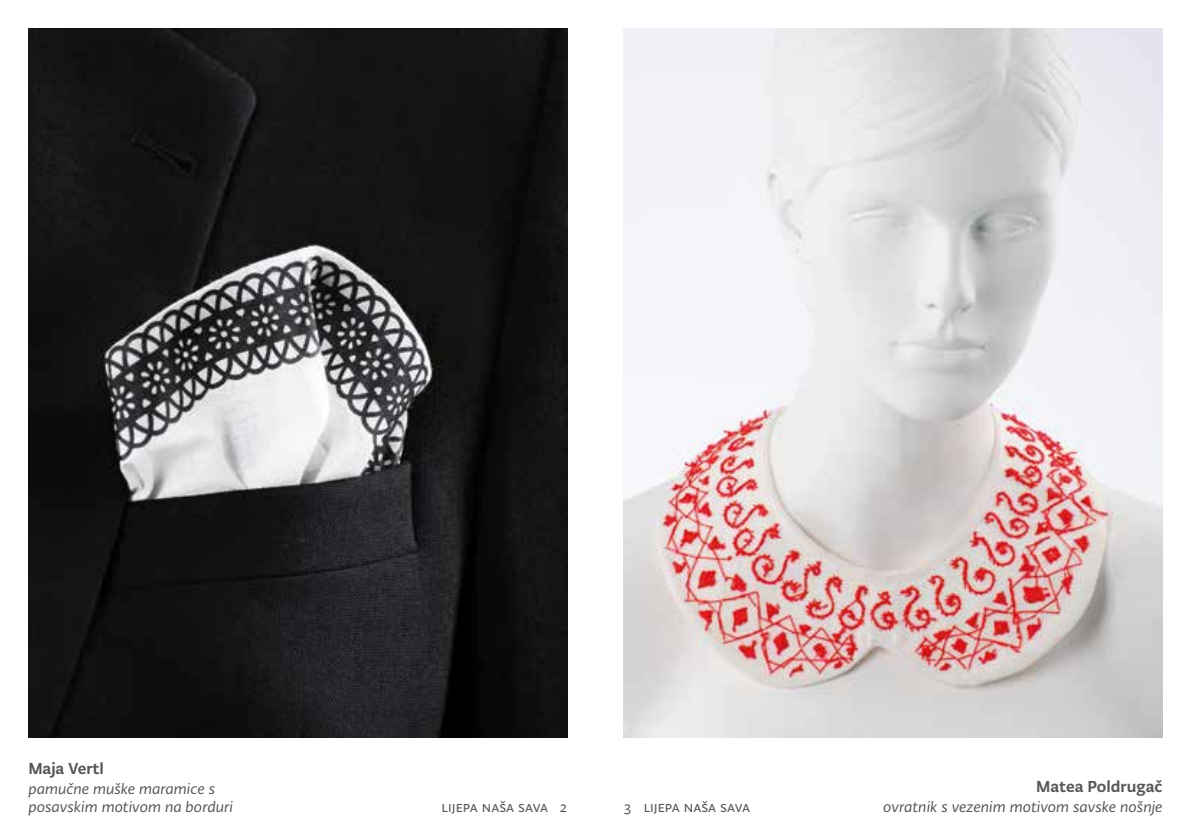
<style>
.page{position:relative;width:1191px;height:840px;background:#fff}
.page>*{position:absolute;margin:0;border:0;box-sizing:border-box;transform-origin:0 0}
.t1{font:500 17px "Typonine Sans LC";color:#575756}
.t2{font:italic 16px/18px "Typonine Sans LC";color:#575756}
.t3{font:16px "Typonine Sans LC";color:#575756}
.s1{font-size:15px}
</style>
<div class="page">
<img style="left:28px;top:28px;width:539px;height:709px">
<img style="left:624px;top:28px;width:538px;height:709px">
<p class="t1" style="left:28px;top:757px;width:77px">Maja Vertl</p>
<p class="t2" style="left:28px;top:778px;width:206px">pamučne muške maramice s posavskim motivom na borduri</p>
<p class="t3" style="left:441px;top:796px;width:127px">lijepa naša sava <span class="s1">2</span></p>
<p class="t3" style="left:624px;top:796px;width:128px"><span class="s1">3</span> lijepa naša sava</p>
<p class="t1" style="left:1036px;top:775px;width:128px">Matea Poldrugač</p>
<p class="t2" style="left:883px;top:796px;width:281px">ovratnik s vezenim motivom savske nošnje</p>
</div>
